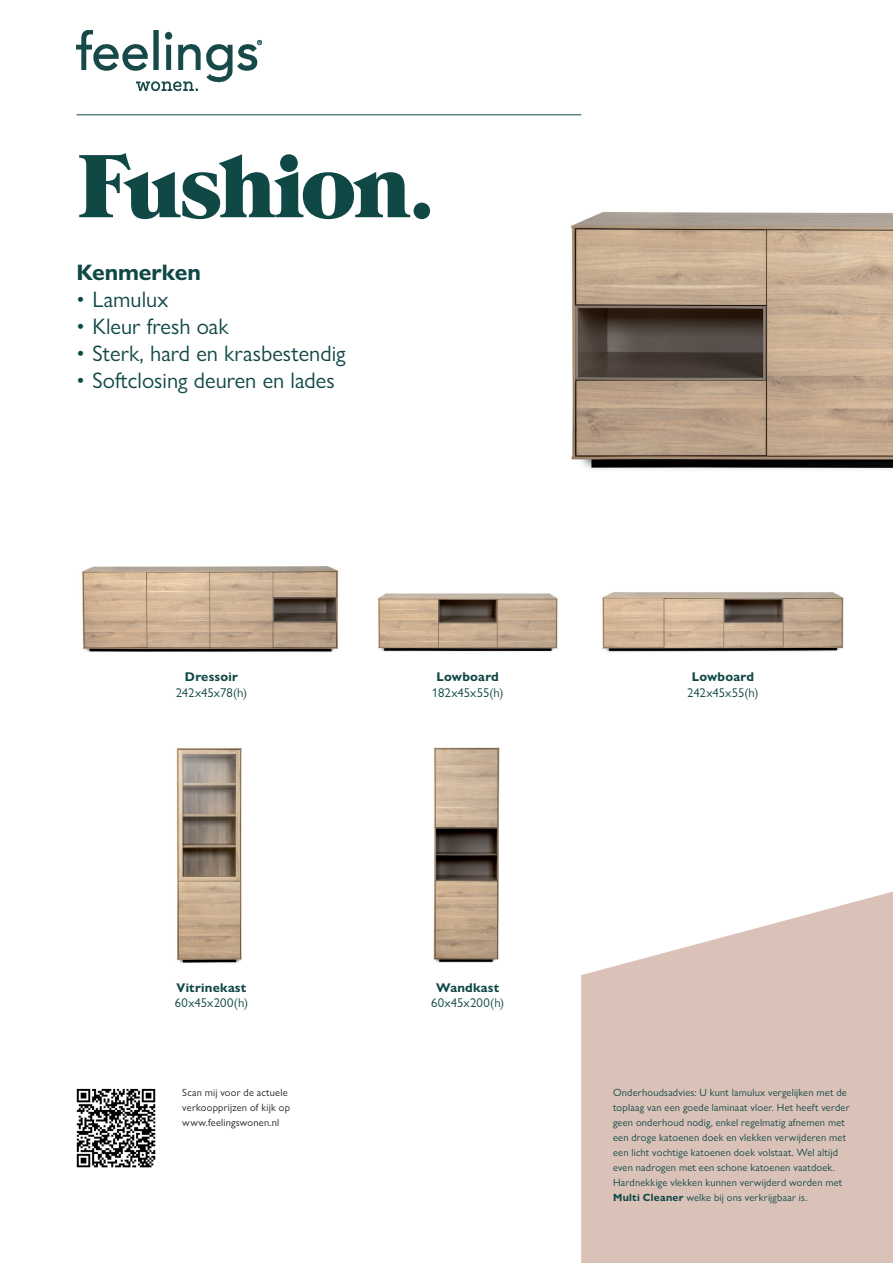
<style>
.page{position:relative;width:893px;height:1263px;background:#fff}
.page>*{position:absolute;margin:0;border:0;box-sizing:border-box;transform-origin:0 0}
.t1{font:90px "Grouch IT Cby BT";letter-spacing:-.04em;color:#104846}
.t2{font:22.5px "Gill Sans Nova";color:#104846}
.t3{font:700 22.5px "Gill Sans Nova";color:#104846}
.t4{font:12.75px "Gill Sans Nova";letter-spacing:.005em;color:#104846}
.t5{font:700 12.75px "Gill Sans Nova";letter-spacing:.015em;color:#104846}
.t6{font:10.5px/15px "Gill Sans Nova";letter-spacing:.02em;color:#104846}
.t7{font:10.5px/15px "Gill Sans Nova";letter-spacing:.02em;color:#231f20}
.s1{font-weight:700}
</style>
<div class="page">
<svg style="left:581px;top:891px;width:312px;height:372px;background:#dfc8c0"></svg>
<hr style="left:77px;top:114px;width:504px;height:1px;background:#104846">
<img style="left:77px;top:30px;width:184px;height:60px">
<img style="left:571px;top:212px;width:322px;height:256px">
<img style="left:176px;top:748px;width:66px;height:215px">
<img style="left:177px;top:749px;width:64px;height:213px">
<img style="left:433px;top:747px;width:67px;height:216px">
<img style="left:434px;top:748px;width:65px;height:214px">
<img style="left:83px;top:566px;width:255px;height:86px">
<img style="left:377px;top:593px;width:181px;height:59px">
<img style="left:378px;top:594px;width:179px;height:57px">
<img style="left:76px;top:1088px;width:80px;height:80px">
<img style="left:603px;top:592px;width:240px;height:59px">
<h1 class="t1" style="left:77px;top:131px;width:363px">Fushion.</h1>
<h2 class="t3" style="left:77px;top:258px;width:126px">Kenmerken</h2>
<h2 class="t2" style="left:77px;top:286px;width:93px">• Lamulux</h2>
<h2 class="t2" style="left:77px;top:313px;width:154px">• Kleur fresh oak</h2>
<h2 class="t2" style="left:77px;top:340px;width:271px">• Sterk, hard en krasbestendig</h2>
<h2 class="t2" style="left:77px;top:367px;width:260px">• Softclosing deuren en lades</h2>
<p class="t5" style="left:185px;top:669px;width:55px">Dressoir</p>
<p class="t4" style="left:176px;top:685px;width:73px">242x45x78(h)</p>
<p class="t5" style="left:437px;top:669px;width:64px">Lowboard</p>
<p class="t4" style="left:432px;top:685px;width:73px">182x45x55(h)</p>
<p class="t5" style="left:692px;top:669px;width:64px">Lowboard</p>
<p class="t4" style="left:687px;top:685px;width:73px">242x45x55(h)</p>
<p class="t5" style="left:177px;top:979px;width:71px">Vitrinekast</p>
<p class="t4" style="left:175px;top:995px;width:75px">60x45x200(h)</p>
<p class="t7" style="left:182px;top:1085px;width:109px">Scan mij voor de actuele verkoopprijzen of kijk op www.feelingswonen.nl</p>
<p class="t5" style="left:436px;top:979px;width:65px">Wandkast</p>
<p class="t4" style="left:431px;top:995px;width:75px">60x45x200(h)</p>
<p class="t6" style="left:613px;top:1085px;width:238px">Onderhoudsadvies: U kunt lamulux vergelijken met de toplaag van een goede laminaat vloer. Het heeft verder geen onderhoud nodig, enkel regelmatig afnemen met een droge katoenen doek en vlekken verwijderen met een licht vochtige katoenen doek volstaat. Wel altijd even nadrogen met een schone katoenen vaatdoek.<br>Hardnekkige vlekken kunnen verwijderd worden met <span class="s1">Multi Cleaner</span> welke bij ons verkrijgbaar is.</p>
</div>
